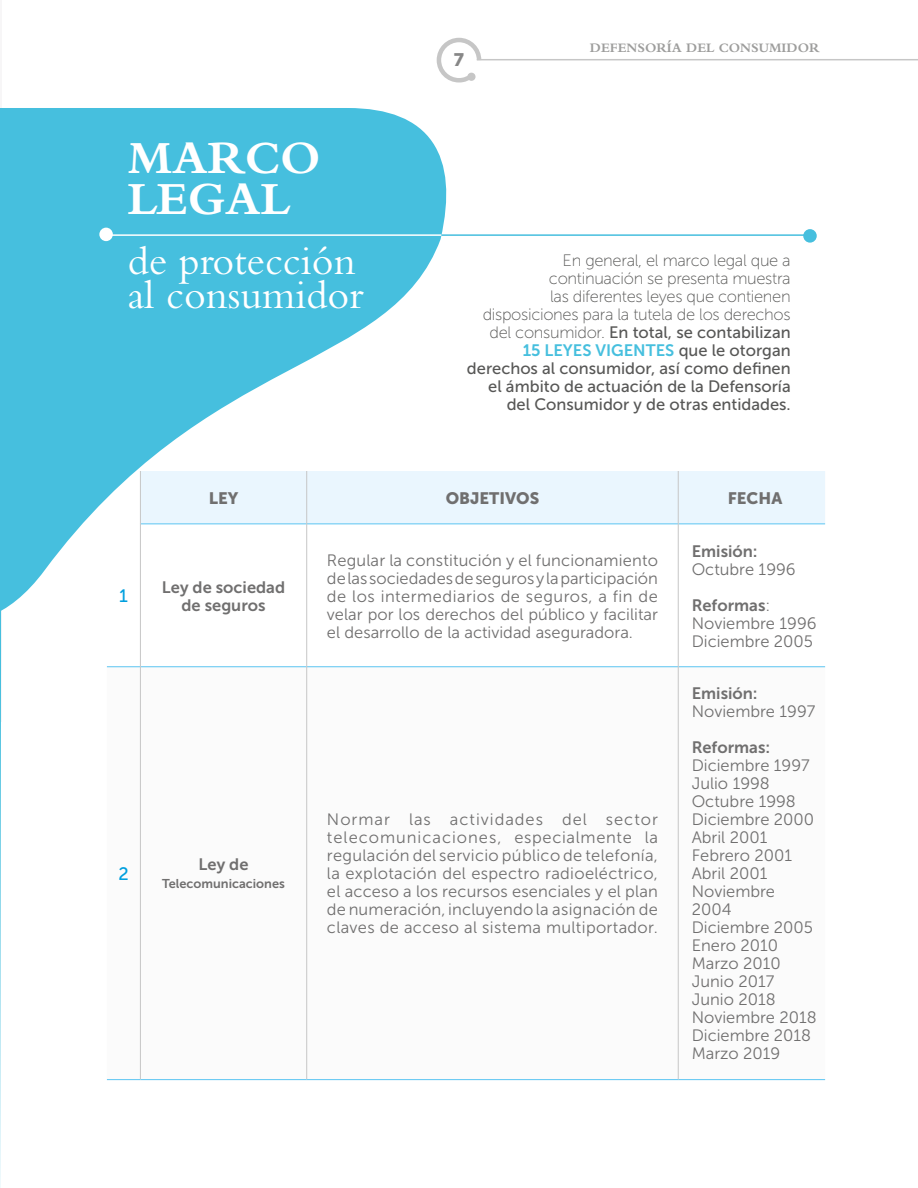
<style>
.page{position:relative;width:918px;height:1188px;background:#fff}
.page>*{position:absolute;margin:0;border:0;box-sizing:border-box;transform-origin:0 0}
.t1{font:700 48px/40.5px "Bembo";color:#fff}
.t2{font:42px/34.5px "Bembo";color:#fff}
.t3{font:18px "Museo Sans 500";color:#009fde}
.t4{font:18px "Museo Sans 900";color:#878787}
.t5{font:16.5px/18px "Museo Sans 300";color:#706f6f;text-align:justify}
.t6{font:16.5px/18px "Museo Sans 500";color:#575756;text-align:right}
.t7{font:16.5px/18px "Museo Sans 100";letter-spacing:-.02em;color:#575756;text-align:right}
.t8{font:16.5px/18px "Museo Sans 700";color:#706f6f;text-align:center}
.t9{font:16.5px "Museo Sans 700";color:#46bfde}
.t10{font:16.5px "Museo Sans 900";color:#706f6f}
.t11{font:700 13.5px "Bembo";color:#9d9d9c}
.t12{font:12.75px "Museo Sans 700";color:#706f6f}
.s1{font-family:"Museo Sans 100"}
.s2{font-family:"Museo Sans 500";color:#575756}
.s3{font-family:"Museo Sans 300"}
</style>
<div class="page">
<hr style="left:477px;top:59px;width:441px;height:1px;background:#c6c6c6">
<svg style="left:436px;top:37px;width:48px;height:46px"></svg>
<hr style="left:0;top:0;width:1px;height:722px;background:#f7f6f7">
<svg style="left:0;top:616px;width:2px;height:572px"></svg>
<svg style="left:0;top:108px;width:447px;height:508px;fill:#46bfde"></svg>
<div style="left:141px;top:471px;width:684px;height:53px;background:#eaf6fe"></div>
<svg style="left:107px;top:667px;width:718px;height:412px"></svg>
<hr style="left:141px;top:524px;width:166px;height:1px;background:#5bc5f2">
<hr style="left:307px;top:524px;width:371px;height:1px;background:#5bc5f2">
<hr style="left:678px;top:524px;width:147px;height:1px;background:#5bc5f2">
<hr style="left:107px;top:666px;width:33px;height:1px;background:#5bc5f2">
<hr style="left:141px;top:666px;width:166px;height:1px;background:#5bc5f2">
<hr style="left:307px;top:666px;width:371px;height:1px;background:#5bc5f2">
<hr style="left:678px;top:666px;width:147px;height:1px;background:#5bc5f2">
<hr style="left:107px;top:1079px;width:33px;height:1px;background:#5bc5f2">
<hr style="left:140px;top:1079px;width:167px;height:1px;background:#5bc5f2">
<hr style="left:307px;top:1079px;width:371px;height:1px;background:#5bc5f2">
<hr style="left:678px;top:1079px;width:147px;height:1px;background:#5bc5f2">
<hr style="left:140px;top:471px;width:1px;height:53px;background:#c6c6c6">
<hr style="left:306px;top:471px;width:1px;height:53px;background:#c6c6c6">
<hr style="left:678px;top:471px;width:1px;height:53px;background:#c6c6c6">
<hr style="left:140px;top:524px;width:1px;height:143px;background:#c6c6c6">
<hr style="left:306px;top:524px;width:1px;height:143px;background:#c6c6c6">
<hr style="left:678px;top:524px;width:1px;height:143px;background:#c6c6c6">
<hr style="left:140px;top:667px;width:1px;height:412px;background:#c6c6c6">
<hr style="left:306px;top:667px;width:1px;height:412px;background:#c6c6c6">
<hr style="left:678px;top:667px;width:1px;height:412px;background:#c6c6c6">
<hr style="left:427px;top:234px;width:383px;height:2px;background:#46bfde">
<div style="left:803px;top:229px;width:14px;height:14px;background:#46bfde;border-radius:50%"></div>
<hr style="left:106px;top:234px;width:335px;height:2px;background:#fff">
<div style="left:99px;top:228px;width:14px;height:13px;background:#fff;border-radius:50%"></div>
<p class="t4" style="left:454px;top:50px;width:12px">7</p>
<p class="t11" style="left:590px;top:40px;width:231px">DEFENSORÍA DEL CONSUMIDOR</p>
<h1 class="t1" style="left:128px;top:137px;width:195px">MARCO<br>LEGAL</h1>
<h2 class="t2" style="left:128px;top:242px;width:237px">de protección al consumidor</h2>
<p class="t7" style="left:483px;top:252px;width:310px">En general, el marco legal que a continuación se presenta muestra<br>las diferentes leyes que contienen disposiciones para la tutela de los derechos</p>
<p class="t6" style="left:490px;top:324px;width:303px"><span class="s1">del consumidor.</span> En total, se contabilizan</p>
<p class="t9" style="left:523px;top:341px;width:270px">15 LEYES VIGENTES <span class="s2">que le otorgan</span></p>
<p class="t6" style="left:467px;top:360px;width:325px">derechos al consumidor, así como definen el ámbito de actuación de la Defensoría del Consumidor y de otras entidades.</p>
<p class="t10" style="left:209px;top:488px;width:31px">LEY</p>
<p class="t10" style="left:446px;top:488px;width:95px">OBJETIVOS</p>
<p class="t10" style="left:728px;top:488px;width:56px">FECHA</p>
<p class="t3" style="left:119px;top:586px;width:10px">1</p>
<p class="t8" style="left:162px;top:578px;width:125px">Ley de sociedad de seguros</p>
<p class="t3" style="left:118px;top:864px;width:12px">2</p>
<p class="t8" style="left:199px;top:856px;width:51px">Ley de</p>
<p class="t12" style="left:162px;top:877px;width:124px">Telecomunicaciones</p>
<p class="t5" style="left:327px;top:551px;width:333px">Regular la constitución y el funcionamiento de las sociedades de seguros y la participación de los intermediarios de seguros, a fin de velar por los derechos del público y facilitar el desarrollo de la actividad aseguradora.</p>
<p class="t5" style="left:327px;top:811px;width:333px">Normar las actividades del sector telecomunicaciones, especialmente la regulación del servicio público de telefonía, la explotación del espectro radioeléctrico, el acceso a los recursos esenciales y el plan de numeración, incluyendo la asignación de claves de acceso al sistema multiportador.</p>
<p class="t8" style="left:692px;top:542px;width:67px">Emisión:</p>
<p class="t5" style="left:692px;top:560px;width:106px">Octubre 1996</p>
<p class="t8" style="left:692px;top:596px;width:80px">Reformas<span class="s3">:</span></p>
<p class="t5" style="left:692px;top:614px;width:126px">Noviembre 1996<br>Diciembre 2005</p>
<p class="t8" style="left:692px;top:685px;width:67px">Emisión:</p>
<p class="t5" style="left:692px;top:703px;width:125px">Noviembre 1997</p>
<p class="t8" style="left:692px;top:739px;width:80px">Reformas:</p>
<p class="t5" style="left:692px;top:757px;width:127px;text-align:left">Diciembre 1997<br>Julio 1998<br>Octubre 1998<br>Diciembre 2000<br>Abril 2001<br>Febrero 2001<br>Abril 2001<br>Noviembre<br>2004<br>Diciembre 2005<br>Enero 2010<br>Marzo 2010<br>Junio 2017<br>Junio 2018<br>Noviembre 2018<br>Diciembre 2018<br>Marzo 2019</p>
</div>
